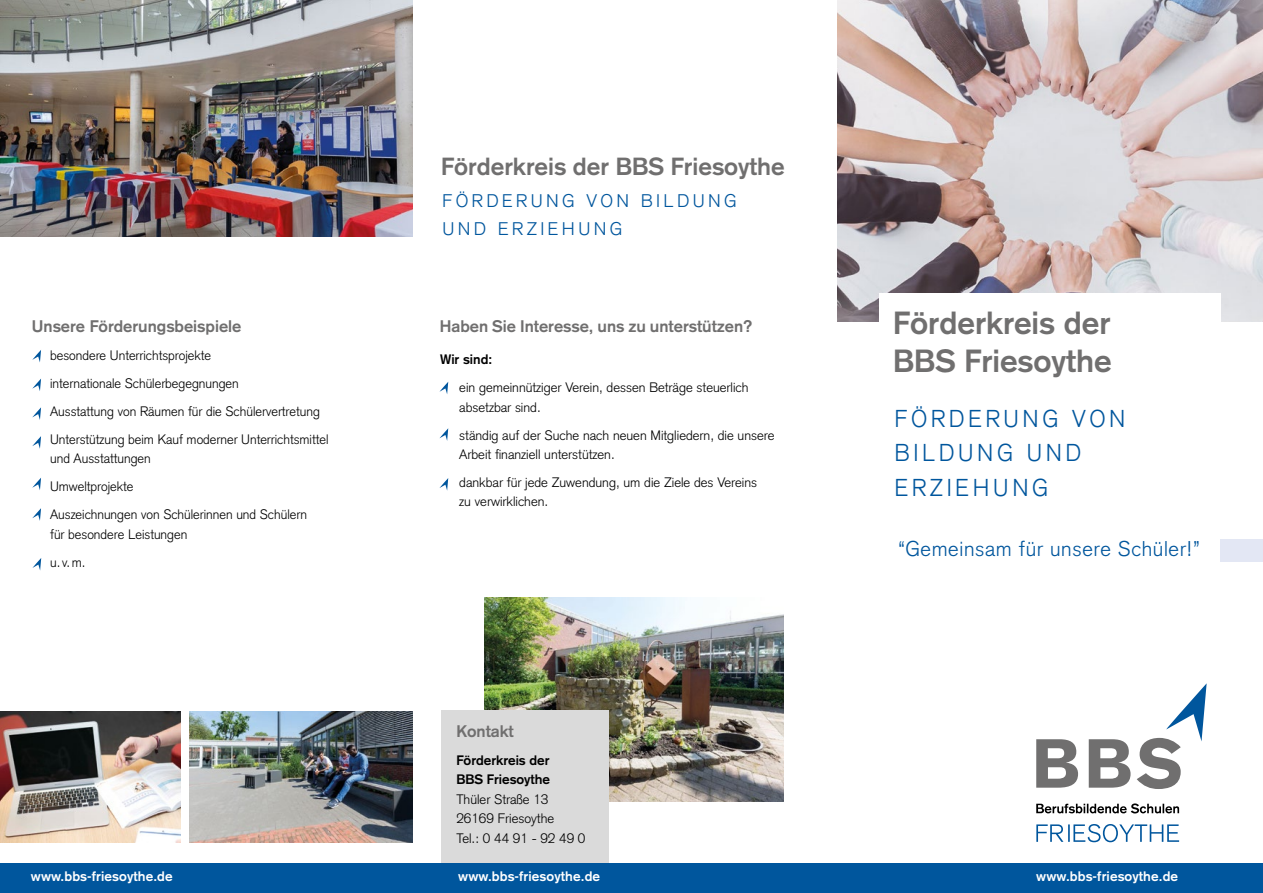
<style>
.page{position:relative;width:1263px;height:893px;background:#fff}
.page>*{position:absolute;margin:0;border:0;box-sizing:border-box;transform-origin:0 0}
.t1{font:700 31.5px/38.5px "Akzidenz Grotesk";color:#706f6f}
.t2{font:700 24.3px "Akzidenz Grotesk";color:#706f6f}
.t3{font:300 24px/34.5px "Akzidenz Grotesk";letter-spacing:.16em;color:#00569d;scale:.96 1}
.t4{font:300 21px "Akzidenz Grotesk";letter-spacing:.03em;color:#00569d}
.t5{font:300 18px/28px "Akzidenz Grotesk";letter-spacing:.19em;color:#00569d}
.t6{font:700 16.5px "Akzidenz Grotesk";color:#706f6f}
.t7{font:300 13.5px/28px "Akzidenz Grotesk";color:#000}
.t8{font:700 13.5px "Akzidenz Grotesk";letter-spacing:.01em;color:#fff}
.t9{font:700 13.5px/19.5px "Akzidenz Grotesk";color:#000}
</style>
<div class="page">
<img style="left:485px;top:597px;width:298px;height:205px">
<svg style="left:1036px;top:824px;width:143px;height:18px"></svg>
<svg style="left:1036px;top:803px;width:143px;height:10px"></svg>
<svg style="left:1036px;top:684px;width:170px;height:105px"></svg>
<img style="left:838px;top:0;width:425px;height:322px">
<img style="left:0;top:0;width:412px;height:236px">
<div style="left:879px;top:293px;width:342px;height:85px;background:#fff"></div>
<svg style="left:439px;top:382px;width:9px;height:12px"></svg>
<svg style="left:439px;top:428px;width:9px;height:13px"></svg>
<svg style="left:439px;top:478px;width:9px;height:13px"></svg>
<div style="left:441px;top:710px;width:167px;height:161px;background:#dadada"></div>
<div style="left:0;top:863px;width:1263px;height:30px;background:#00569d"></div>
<svg style="left:32px;top:350px;width:9px;height:12px"></svg>
<svg style="left:32px;top:407px;width:9px;height:13px"></svg>
<svg style="left:32px;top:436px;width:9px;height:13px"></svg>
<svg style="left:32px;top:478px;width:9px;height:12px"></svg>
<svg style="left:32px;top:508px;width:9px;height:13px"></svg>
<svg style="left:32px;top:558px;width:9px;height:12px"></svg>
<svg style="left:32px;top:379px;width:9px;height:12px"></svg>
<img style="left:189px;top:711px;width:223px;height:131px">
<img style="left:0;top:711px;width:181px;height:131px">
<div style="left:1220px;top:539px;width:43px;height:22px;background:#e3e7f4"></div>
<p class="t6" style="left:32px;top:316px;width:211px">Unsere Förderungsbeispiele</p>
<p class="t7" style="left:50px;top:341px;width:280px">besondere Unterrichtsprojekte<br>internationale Schülerbegegnungen<br>Ausstattung von Räumen für die Schülervertretung Unterstützung beim Kauf moderner Unterrichtsmittel</p>
<p class="t7" style="left:50px;top:445px;width:258px">und Ausstattungen<br>Umweltprojekte<br>Auszeichnungen von Schülerinnen und Schülern</p>
<p class="t7" style="left:50px;top:520px;width:139px">für besondere Leistungen u. v.m.</p>
<h2 class="t2" style="left:441px;top:152px;width:345px">Förderkreis der BBS Friesoythe</h2>
<h3 class="t5" style="left:442px;top:187px;width:296px">FÖRDERUNG VON BILDUNG<br>UND ERZIEHUNG</h3>
<p class="t6" style="left:440px;top:316px;width:314px">Haben Sie Interesse, uns zu unterstützen?</p>
<p class="t9" style="left:440px;top:349px;width:54px">Wir sind:</p>
<p class="t7" style="left:459px;top:378px;width:291px;line-height:19.5px">ein gemeinnütziger Verein, dessen Beträge steuerlich absetzbar sind.</p>
<p class="t7" style="left:459px;top:425px;width:317px;line-height:19.5px">ständig auf der Suche nach neuen Mitgliedern, die unsere<br>Arbeit finanziell unterstützen.</p>
<p class="t7" style="left:459px;top:473px;width:299px;line-height:19.5px">dankbar für jede Zuwendung, um die Ziele des Vereins zu verwirklichen.</p>
<p class="t6" style="left:456px;top:721px;width:59px">Kontakt</p>
<p class="t9" style="left:456px;top:750px;width:95px">Förderkreis der<br>BBS Friesoythe</p>
<p class="t7" style="left:456px;top:789px;width:131px;line-height:19.5px">Thüler Straße 13<br>26169 Friesoythe<br>Tel.: 0 44 91 - 92 49 0</p>
<h1 class="t1" style="left:893px;top:303px;width:220px">Förderkreis der<br>BBS Friesoythe</h1>
<h3 class="t3" style="left:895px;top:401px;width:242px">FÖRDERUNG VON<br>BILDUNG UND<br>ERZIEHUNG</h3>
<h3 class="t4" style="left:898px;top:536px;width:303px">“Gemeinsam für unsere Schüler!”</h3>
<p class="t8" style="left:31px;top:868px;width:143px">www.bbs-friesoythe.de</p>
<p class="t8" style="left:458px;top:868px;width:143px">www.bbs-friesoythe.de</p>
<p class="t8" style="left:1036px;top:868px;width:143px">www.bbs-friesoythe.de</p>
</div>
